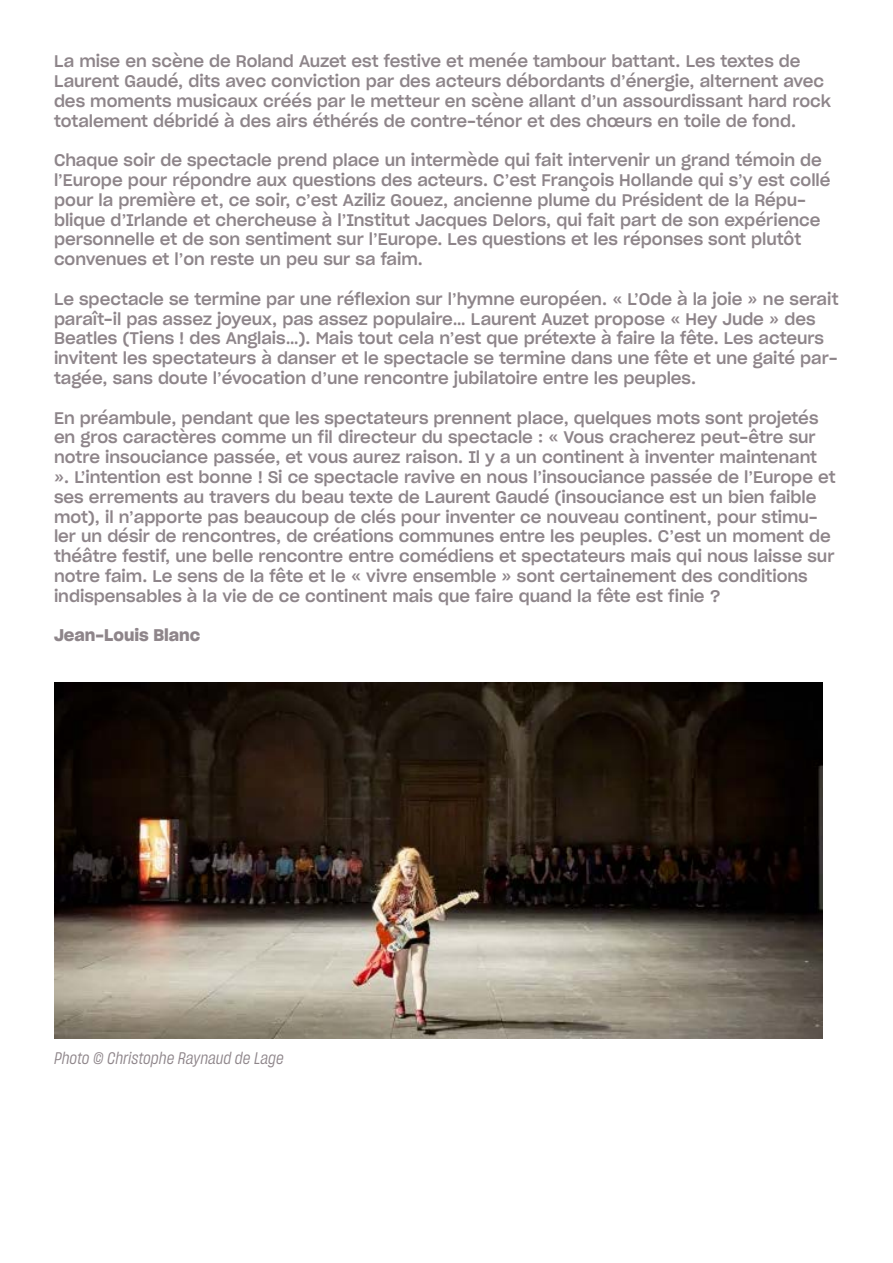
<style>
.page{position:relative;width:893px;height:1263px;background:#fff}
.page>*{position:absolute;margin:0;border:0;box-sizing:border-box;transform-origin:0 0}
.t1{font:16.5px/19.8px "Sharp Grotesk Medium 20";color:#8e858a}
.t2{font:16.5px "Sharp Grotesk Book Italic 15";color:#8e858a}
.t3{font:16.5px "Sharp Grotesk Semi Bold 20";color:#8e858a}
</style>
<div class="page">
<img style="left:54px;top:682px;width:768px;height:357px">
<p class="t1" style="left:54px;top:50px;width:778px">La mise en scène de Roland Auzet est festive et menée tambour battant. Les textes de Laurent Gaudé, dits avec conviction par des acteurs débordants d’énergie, alternent avec des moments musicaux créés par le metteur en scène allant d’un assourdissant hard rock totalement débridé à des airs éthérés de contre-ténor et des chœurs en toile de fond.</p>
<p class="t1" style="left:54px;top:149px;width:778px">Chaque soir de spectacle prend place un intermède qui fait intervenir un grand témoin de l’Europe pour répondre aux questions des acteurs. C’est François Hollande qui s’y est collé pour la première et, ce soir, c’est Aziliz Gouez, ancienne plume du Président de la Répu&shy;blique d’Irlande et chercheuse à l’Institut Jacques Delors, qui fait part de son expérience personnelle et de son sentiment sur l’Europe. Les questions et les réponses sont plutôt convenues et l’on reste un peu sur sa faim.</p>
<p class="t1" style="left:54px;top:288px;width:786px">Le spectacle se termine par une réflexion sur l’hymne européen. « L’Ode à la joie » ne serait paraît-il pas assez joyeux, pas assez populaire… Laurent Auzet propose « Hey Jude » des Beatles (Tiens ! des Anglais…). Mais tout cela n’est que prétexte à faire la fête. Les acteurs invitent les spectateurs à danser et le spectacle se termine dans une fête et une gaité par&shy;tagée, sans doute l’évocation d’une rencontre jubilatoire entre les peuples.</p>
<p class="t1" style="left:54px;top:407px;width:783px">En préambule, pendant que les spectateurs prennent place, quelques mots sont projetés en gros caractères comme un fil directeur du spectacle : « Vous cracherez peut-être sur notre insouciance passée, et vous aurez raison. Il y a un continent à inventer maintenant ». L’intention est bonne ! Si ce spectacle ravive en nous l’insouciance passée de l’Europe et ses errements au travers du beau texte de Laurent Gaudé (insouciance est un bien faible mot), il n’apporte pas beaucoup de clés pour inventer ce nouveau continent, pour stimu&shy;ler un désir de rencontres, de créations communes entre les peuples. C’est un moment de théâtre festif, une belle rencontre entre comédiens et spectateurs mais qui nous laisse sur notre faim. Le sens de la fête et le « vivre ensemble » sont certainement des conditions indispensables à la vie de ce continent mais que faire quand la fête est finie ?</p>
<p class="t3" style="left:54px;top:622px;width:148px">Jean-Louis Blanc</p>
<p class="t2" style="left:54px;top:1046px;width:231px">Photo © Christophe Raynaud de Lage</p>
</div>
